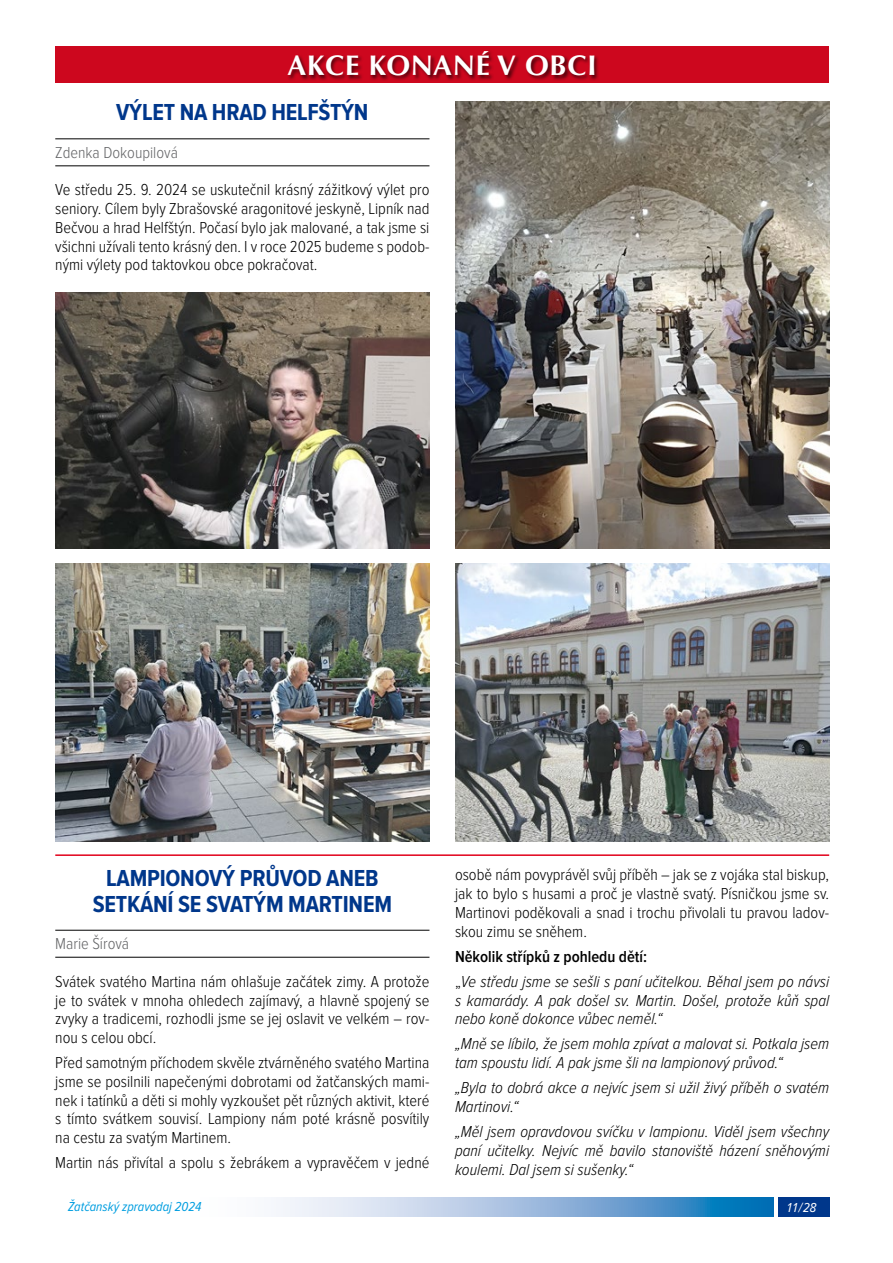
<style>
.page{position:relative;width:893px;height:1263px;background:#fff}
.page>*{position:absolute;margin:0;border:0;box-sizing:border-box;transform-origin:0 0}
.t1{font:700 28.5px "Optima CE";letter-spacing:.025em;color:#fff}
.t2{font:700 24px "Proxima Nova Cond";letter-spacing:-.01em;color:#00378b}
.t3{font:300 16.5px/18.8px "Proxima Nova Cond";color:#000;text-align:justify}
.t4{font:italic 300 16.5px/18.8px "Proxima Nova Cond";color:#000;text-align:justify}
.t5{font:300 16.5px "Proxima Nova Cond";color:#646567}
.t6{font:600 16.5px "Proxima Nova Cond";color:#000}
.t7{font:italic 13.5px "Proxima Nova Cond";color:#009ee0}
.t8{font:italic 13.5px "Proxima Nova Cond";color:#fff}
.s1{font-style:normal}
</style>
<div class="page">
<div style="left:778px;top:1197px;width:51px;height:19px;background:#00378b"></div>
<svg style="left:276px;top:1197px;width:498px;height:19px"></svg>
<hr style="left:55px;top:139px;width:374px;height:1px;background:#000">
<hr style="left:55px;top:166px;width:374px;height:1px;background:#000">
<hr style="left:55px;top:930px;width:374px;height:1px;background:#000">
<hr style="left:55px;top:957px;width:374px;height:1px;background:#000">
<div style="left:55px;top:47px;width:774px;height:36px;background:#cd071e"></div>
<div style="left:287px;top:50px;width:312px;height:31px;background:#000;opacity:.6"></div>
<img style="left:455px;top:101px;width:374px;height:448px">
<img style="left:55px;top:292px;width:374px;height:257px">
<img style="left:55px;top:563px;width:374px;height:279px">
<img style="left:455px;top:563px;width:374px;height:279px">
<hr style="left:55px;top:854px;width:774px;height:2px;background:#e2001a">
<p class="t1" style="left:288px;top:51px;width:311px">AKCE KONANÉ V OBCI</p>
<p class="t2" style="left:116px;top:101px;width:254px">VÝLET NA HRAD HELFŠTÝN</p>
<p class="t5" style="left:55px;top:145px;width:124px">Zdenka Dokoupilová</p>
<p class="t3" style="left:55px;top:181px;width:376px">Ve středu 25. 9. 2024 se uskutečnil krásný zážitkový výlet pro seniory. Cílem byly Zbrašovské aragonitové jeskyně, Lipník nad Bečvou a hrad Helfštýn. Počasí bylo jak malované, a tak jsme si všichni užívali tento krásný den. I v roce 2025 budeme s podob&shy;nými výlety pod taktovkou obce pokračovat.</p>
<p class="t2" style="left:106px;top:867px;width:274px">LAMPIONOVÝ PRŮVOD ANEB</p>
<p class="t2" style="left:93px;top:893px;width:301px">SETKÁNÍ SE SVATÝM MARTINEM</p>
<p class="t5" style="left:55px;top:936px;width:75px">Marie Šírová</p>
<p class="t3" style="left:55px;top:972px;width:376px">Svátek svatého Martina nám ohlašuje začátek zimy. A protože je to svátek v mnoha ohledech zajímavý, a hlavně spojený se zvyky a tradicemi, rozhodli jsme se jej oslavit ve velkém – rov&shy;nou s celou obcí.</p>
<p class="t3" style="left:55px;top:1054px;width:376px">Před samotným příchodem skvěle ztvárněného svatého Martina jsme se posilnili napečenými dobrotami od žatčanských mami&shy;nek i tatínků a děti si mohly vyzkoušet pět různých aktivit, které s tímto svátkem souvisí. Lampiony nám poté krásně posvítily na cestu za svatým Martinem.</p>
<p class="t3" style="left:55px;top:1154px;width:376px">Martin nás přivítal a spolu s žebrákem a vypravěčem v jedné</p>
<p class="t3" style="left:455px;top:866px;width:376px">osobě nám povyprávěl svůj příběh – jak se z vojáka stal biskup, jak to bylo s husami a proč je vlastně svatý. Písničkou jsme sv.<br>Martinovi poděkovali a snad i trochu přivolali tu pravou ladov&shy;skou zimu se sněhem.</p>
<p class="t6" style="left:455px;top:949px;width:194px">Několik střípků z pohledu dětí:</p>
<p class="t4" style="left:455px;top:973px;width:376px"><span class="s1">„</span>Ve středu jsme se sešli s paní učitelkou. Běhal jsem po návsi s kamarády. A pak došel sv. Martin. Došel, protože kůň spal nebo koně dokonce vůbec neměl.“</p>
<p class="t4" style="left:455px;top:1035px;width:376px">„Mně se líbilo, že jsem mohla zpívat a malovat si. Potkala jsem tam spoustu lidí. A pak jsme šli na lampionový průvod.“</p>
<p class="t4" style="left:455px;top:1079px;width:376px">„Byla to dobrá akce a nejvíc jsem si užil živý příběh o svatém<br>Martinovi.“</p>
<p class="t4" style="left:455px;top:1123px;width:376px">„Měl jsem opravdovou svíčku v lampionu. Viděl jsem všechny paní učitelky. Nejvíc mě bavilo stanoviště házení sněhovými koulemi. Dal jsem si sušenky.“</p>
<p class="t7" style="left:68px;top:1200px;width:135px">Žatčanský zpravodaj 2024</p>
<p class="t8" style="left:787px;top:1201px;width:31px">11/28</p>
</div>
